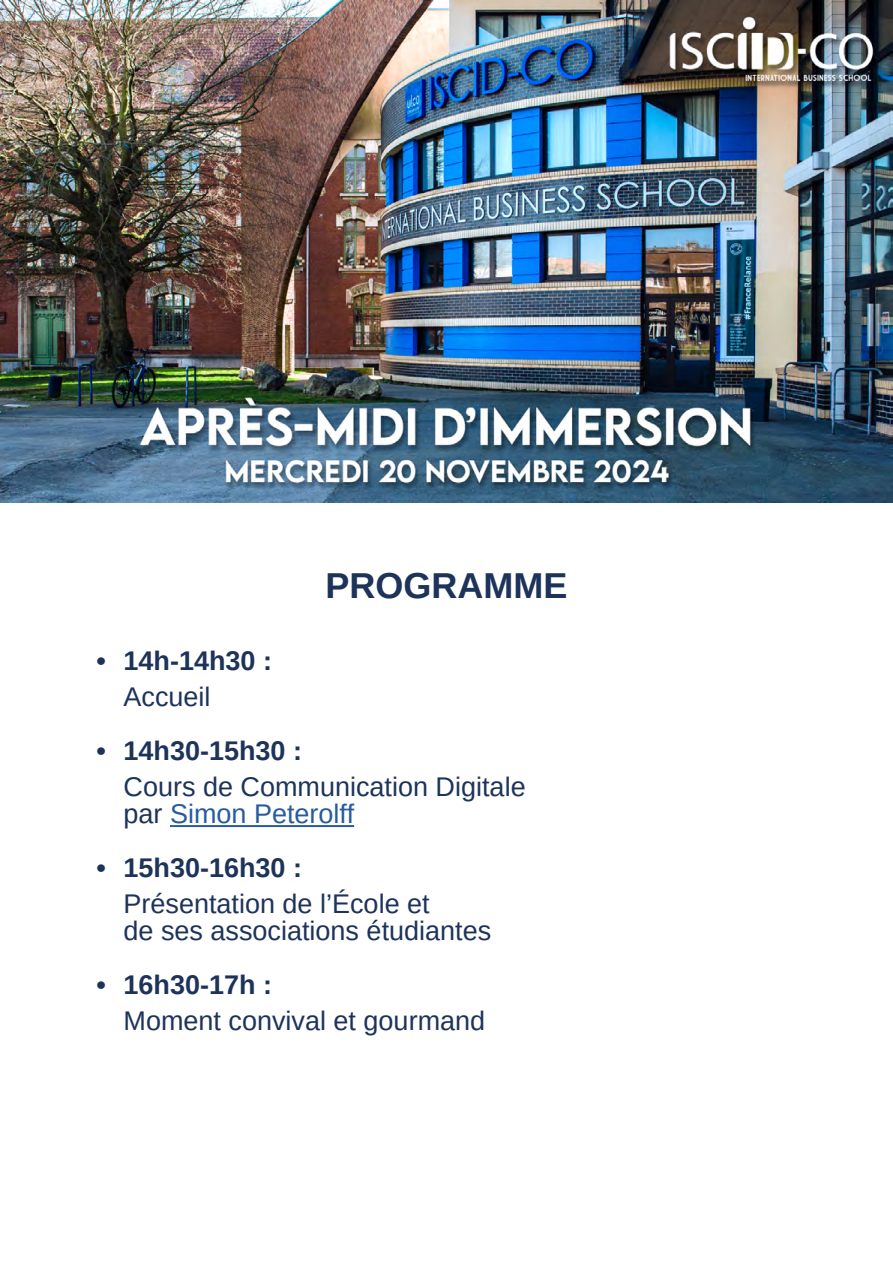
<style>
.page{position:relative;width:893px;height:1263px;background:#fff}
.page>*{position:absolute;margin:0;border:0;box-sizing:border-box;transform-origin:0 0}
.t1{font:700 36px "Arimo";color:#1d335a}
.t2{font:27px/27px "Arimo";color:#1d335a}
.t3{font:700 27px "Arimo";color:#1d335a}
.s1{color:#275b9b}
</style>
<div class="page">
<img style="left:0;top:0;width:893px;height:502px">
<hr style="left:170px;top:825px;width:184px;height:2px;background:#275b9b">
<h1 class="t1" style="left:325px;top:561px;width:243px">PROGRAMME</h1>
<p class="t3" style="left:97px;top:642px;width:177px">• 14h-14h30 :</p>
<p class="t2" style="left:124px;top:683px;width:89px">Accueil</p>
<p class="t3" style="left:97px;top:732px;width:207px">• 14h30-15h30 :</p>
<p class="t2" style="left:124px;top:773px;width:404px">Cours de Communication Digitale par <span class="s1">Simon Peterolff</span></p>
<p class="t3" style="left:97px;top:849px;width:207px">• 15h30-16h30 :</p>
<p class="t2" style="left:124px;top:890px;width:369px">Présentation de l’École et<br>de ses associations étudiantes</p>
<p class="t3" style="left:97px;top:966px;width:177px">• 16h30-17h :</p>
<p class="t2" style="left:124px;top:1007px;width:363px">Moment convival et gourmand</p>
</div>
